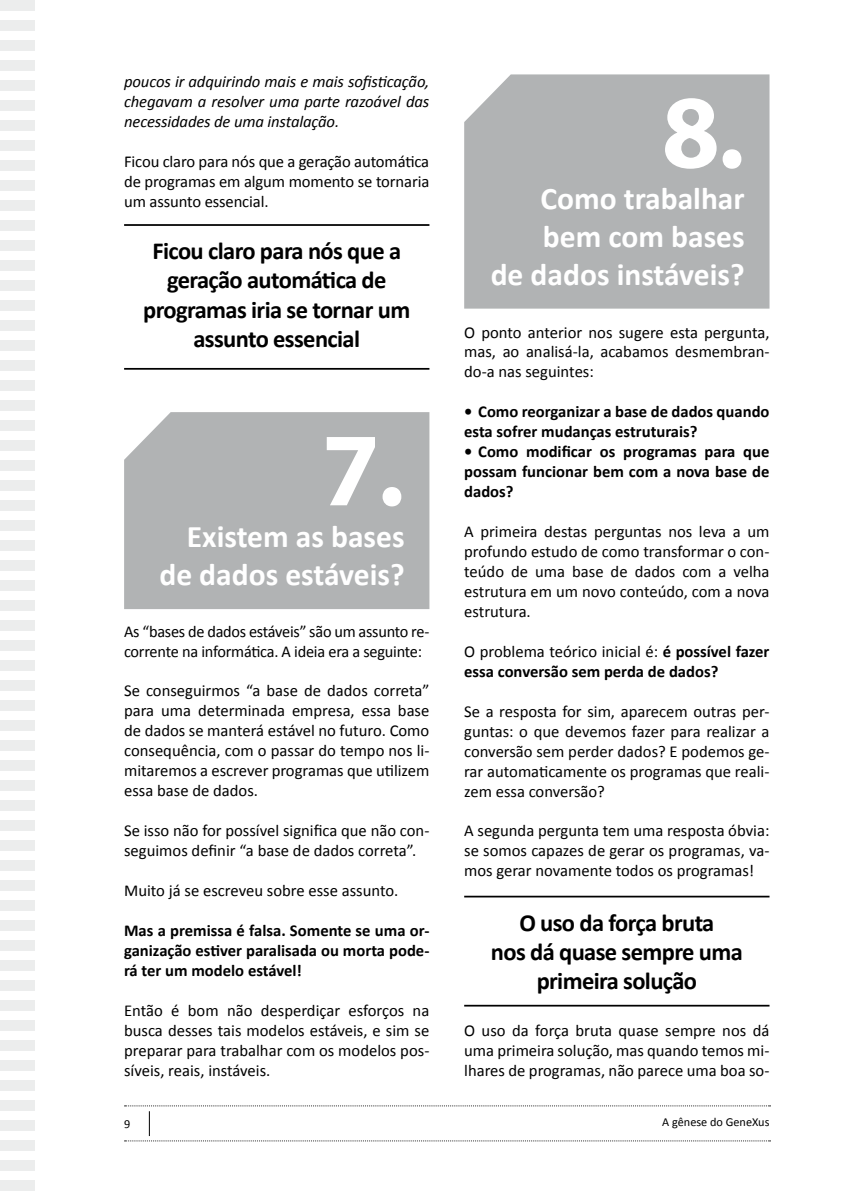
<style>
.page{position:relative;width:844px;height:1191px;background:#fff}
.page>*{position:absolute;margin:0;border:0;box-sizing:border-box;transform-origin:0 0}
.t1{font:700 105px "Myriad Pro";color:#fff}
.t2{font:700 31.5px/37.8px "Calibri";color:#fff;text-align:right}
.t3{font:700 24.5px/29.4px "Calibri";letter-spacing:-.025em;color:#000;text-align:center}
.t4{font:16.62px/19.9px "Calibri";color:#000;text-align:justify}
.t5{font:700 16.62px/19.9px "Calibri";color:#000;text-align:justify}
.t6{font:italic 16.62px/19.9px "Calibri";letter-spacing:-.01em;color:#000;text-align:justify}
.t7{font:12.25px "Calibri";color:#000}
.s1{font-weight:400}
</style>
<div class="page">
<svg style="left:124px;top:1105px;width:646px;height:36px"></svg>
<div style="left:0;top:0;width:35px;height:10px;background:#eceded"></div>
<div style="left:0;top:20px;width:35px;height:10px;background:#eceded"></div>
<div style="left:0;top:40px;width:35px;height:10px;background:#eceded"></div>
<div style="left:0;top:60px;width:35px;height:10px;background:#eceded"></div>
<div style="left:0;top:80px;width:35px;height:10px;background:#eceded"></div>
<div style="left:0;top:100px;width:35px;height:10px;background:#eceded"></div>
<div style="left:0;top:120px;width:35px;height:10px;background:#eceded"></div>
<div style="left:0;top:140px;width:35px;height:10px;background:#eceded"></div>
<div style="left:0;top:160px;width:35px;height:10px;background:#eceded"></div>
<div style="left:0;top:180px;width:35px;height:10px;background:#eceded"></div>
<div style="left:0;top:200px;width:35px;height:10px;background:#eceded"></div>
<div style="left:0;top:220px;width:35px;height:10px;background:#eceded"></div>
<div style="left:0;top:240px;width:35px;height:10px;background:#eceded"></div>
<div style="left:0;top:260px;width:35px;height:10px;background:#eceded"></div>
<div style="left:0;top:280px;width:35px;height:10px;background:#eceded"></div>
<div style="left:0;top:300px;width:35px;height:10px;background:#eceded"></div>
<div style="left:0;top:320px;width:35px;height:10px;background:#eceded"></div>
<div style="left:0;top:340px;width:35px;height:10px;background:#eceded"></div>
<div style="left:0;top:360px;width:35px;height:10px;background:#eceded"></div>
<div style="left:0;top:380px;width:35px;height:10px;background:#eceded"></div>
<div style="left:0;top:400px;width:35px;height:10px;background:#eceded"></div>
<div style="left:0;top:420px;width:35px;height:10px;background:#eceded"></div>
<div style="left:0;top:440px;width:35px;height:10px;background:#eceded"></div>
<div style="left:0;top:460px;width:35px;height:10px;background:#eceded"></div>
<div style="left:0;top:480px;width:35px;height:10px;background:#eceded"></div>
<div style="left:0;top:500px;width:35px;height:10px;background:#eceded"></div>
<div style="left:0;top:520px;width:35px;height:10px;background:#eceded"></div>
<div style="left:0;top:540px;width:35px;height:10px;background:#eceded"></div>
<div style="left:0;top:560px;width:35px;height:10px;background:#eceded"></div>
<div style="left:0;top:580px;width:35px;height:10px;background:#eceded"></div>
<div style="left:0;top:600px;width:35px;height:10px;background:#eceded"></div>
<div style="left:0;top:620px;width:35px;height:10px;background:#eceded"></div>
<div style="left:0;top:640px;width:35px;height:10px;background:#eceded"></div>
<div style="left:0;top:660px;width:35px;height:10px;background:#eceded"></div>
<div style="left:0;top:680px;width:35px;height:10px;background:#eceded"></div>
<div style="left:0;top:700px;width:35px;height:10px;background:#eceded"></div>
<div style="left:0;top:720px;width:35px;height:10px;background:#eceded"></div>
<div style="left:0;top:740px;width:35px;height:10px;background:#eceded"></div>
<div style="left:0;top:760px;width:35px;height:10px;background:#eceded"></div>
<div style="left:0;top:780px;width:35px;height:10px;background:#eceded"></div>
<div style="left:0;top:800px;width:35px;height:10px;background:#eceded"></div>
<div style="left:0;top:820px;width:35px;height:10px;background:#eceded"></div>
<div style="left:0;top:840px;width:35px;height:10px;background:#eceded"></div>
<div style="left:0;top:860px;width:35px;height:10px;background:#eceded"></div>
<div style="left:0;top:880px;width:35px;height:10px;background:#eceded"></div>
<div style="left:0;top:900px;width:35px;height:10px;background:#eceded"></div>
<div style="left:0;top:920px;width:35px;height:10px;background:#eceded"></div>
<div style="left:0;top:940px;width:35px;height:10px;background:#eceded"></div>
<div style="left:0;top:960px;width:35px;height:10px;background:#eceded"></div>
<div style="left:0;top:980px;width:35px;height:10px;background:#eceded"></div>
<div style="left:0;top:1000px;width:35px;height:10px;background:#eceded"></div>
<div style="left:0;top:1020px;width:35px;height:10px;background:#eceded"></div>
<div style="left:0;top:1040px;width:35px;height:10px;background:#eceded"></div>
<div style="left:0;top:1060px;width:35px;height:10px;background:#eceded"></div>
<div style="left:0;top:1081px;width:35px;height:10px;background:#eceded"></div>
<div style="left:0;top:1101px;width:35px;height:10px;background:#eceded"></div>
<div style="left:0;top:1121px;width:35px;height:10px;background:#eceded"></div>
<div style="left:0;top:1141px;width:35px;height:10px;background:#eceded"></div>
<div style="left:0;top:1161px;width:35px;height:10px;background:#eceded"></div>
<div style="left:0;top:1181px;width:35px;height:10px;background:#eceded"></div>
<hr style="left:124px;top:224px;width:305px;height:2px;background:#000">
<hr style="left:124px;top:368px;width:305px;height:2px;background:#000">
<div style="left:124px;top:412px;width:305px;height:197px;background:#b1b3b4"></div>
<div style="left:464px;top:74px;width:305px;height:235px;background:#b1b3b4"></div>
<hr style="left:464px;top:895px;width:305px;height:2px;background:#000">
<hr style="left:464px;top:1004px;width:305px;height:2px;background:#000">
<p class="t6" style="left:124px;top:71px;width:307px">poucos ir adquirindo mais e mais sofisticação, chegavam a resolver uma parte razoável das necessidades de uma instalação.</p>
<p class="t4" style="left:124px;top:150px;width:307px">Ficou claro para nós que a geração automática de programas em algum momento se tornaria um assunto essencial.</p>
<h3 class="t3" style="left:143px;top:235px;width:268px">Ficou claro para nós que a geração automática de programas iria se tornar um assunto essencial</h3>
<h1 class="t1" style="left:321px;top:401px;width:84px">7.</h1>
<h2 class="t2" style="left:159px;top:516px;width:247px">Existem as bases de dados estáveis?</h2>
<p class="t4" style="left:124px;top:620px;width:307px">As “bases de dados estáveis” são um assunto re&shy;corrente na informática. A ideia era a seguinte:</p>
<p class="t4" style="left:124px;top:680px;width:307px">Se conseguirmos “a base de dados correta” para uma determinada empresa, essa base de dados se manterá estável no futuro. Como consequência, com o passar do tempo nos li&shy;mitaremos a escrever programas que utilizem essa base de dados.</p>
<p class="t4" style="left:124px;top:820px;width:307px">Se isso não for possível significa que não con&shy;seguimos definir “a base de dados correta”.</p>
<p class="t4" style="left:124px;top:879px;width:276px">Muito já se escreveu sobre esse assunto.</p>
<p class="t5" style="left:124px;top:919px;width:307px">Mas a premissa é falsa. Somente se uma or&shy;ganização estiver paralisada ou morta pode&shy;rá ter um modelo estável!</p>
<p class="t4" style="left:124px;top:999px;width:307px">Então é bom não desperdiçar esforços na busca desses tais modelos estáveis, e sim se preparar para trabalhar com os modelos pos&shy;síveis, reais, instáveis.</p>
<p class="t7" style="left:124px;top:1116px;width:8px">9</p>
<h1 class="t1" style="left:661px;top:64px;width:84px">8.</h1>
<h2 class="t2" style="left:490px;top:178px;width:255px">Como trabalhar bem com bases<br>de dados instáveis?</h2>
<p class="t4" style="left:464px;top:321px;width:307px">O ponto anterior nos sugere esta pergunta, mas, ao analisá-la, acabamos desmembran&shy;do-a nas seguintes:</p>
<p class="t5" style="left:464px;top:401px;width:307px">• Como reorganizar a base de dados quando esta sofrer mudanças estruturais?</p>
<p class="t5" style="left:464px;top:441px;width:307px">• Como modificar os programas para que possam funcionar bem com a nova base de dados?</p>
<p class="t4" style="left:464px;top:521px;width:307px">A primeira destas perguntas nos leva a um profundo estudo de como transformar o con&shy;teúdo de uma base de dados com a velha estrutura em um novo conteúdo, com a nova estrutura.</p>
<p class="t5" style="left:464px;top:640px;width:307px"><span class="s1">O problema teórico inicial é:</span> é possível fazer essa conversão sem perda de dados?</p>
<p class="t4" style="left:464px;top:700px;width:307px">Se a resposta for sim, aparecem outras per&shy;guntas: o que devemos fazer para realizar a conversão sem perder dados? E podemos ge&shy;rar automaticamente os programas que reali&shy;zem essa conversão?</p>
<p class="t4" style="left:464px;top:820px;width:307px">A segunda pergunta tem uma resposta óbvia: se somos capazes de gerar os programas, va&shy;mos gerar novamente todos os programas!</p>
<h3 class="t3" style="left:491px;top:906px;width:253px">O uso da força bruta<br>nos dá quase sempre uma primeira solução</h3>
<p class="t4" style="left:464px;top:1019px;width:307px">O uso da força bruta quase sempre nos dá uma primeira solução, mas quando temos mi&shy;lhares de programas, não parece uma boa so-</p>
<p class="t7" style="left:662px;top:1114px;width:109px">A gênese do GeneXus</p>
</div>
